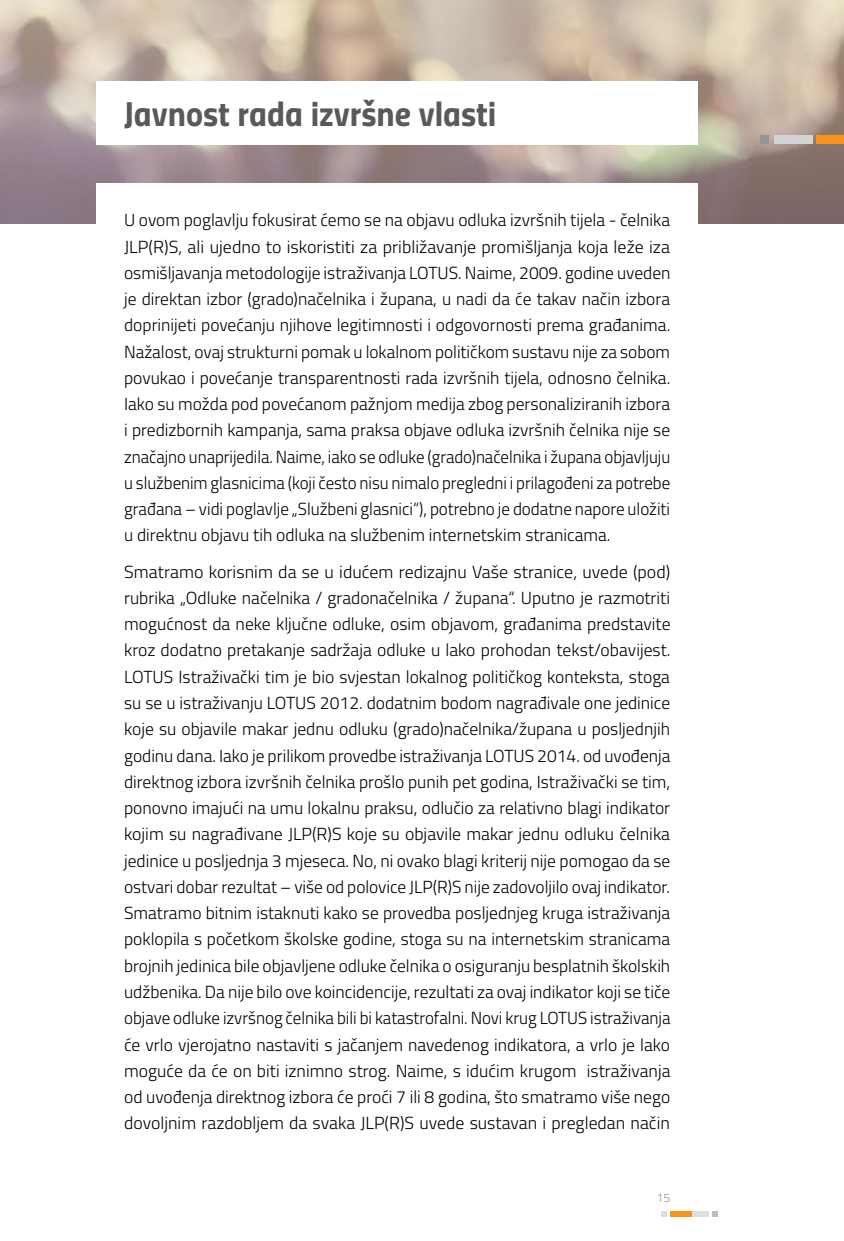
<style>
.page{position:relative;width:844px;height:1241px;background:#fff}
.page>*{position:absolute;margin:0;border:0;box-sizing:border-box;transform-origin:0 0}
.t1{font:35px "Titillium Bold Upright";color:#58595b}
.t2{font:300 17.5px/26.2px "Titillium";color:#000;text-align:justify}
.t3{font:300 12.25px "Titillium";color:#939598}
</style>
<div class="page">
<div style="left:670px;top:1210px;width:22px;height:6px;background:#f7941e"></div>
<div style="left:692px;top:1210px;width:16px;height:6px;background:#dcddde"></div>
<svg style="left:712px;top:1211px;width:5px;height:5px"></svg>
<svg style="left:661px;top:1211px;width:5px;height:5px"></svg>
<img style="left:0;top:0;width:843px;height:223px">
<div style="left:96px;top:183px;width:602px;height:63px;background:#fff"></div>
<div style="left:773px;top:135px;width:39px;height:9px;background:#d1d3d4"></div>
<div style="left:759px;top:135px;width:9px;height:9px;background:#939598"></div>
<div style="left:816px;top:135px;width:27px;height:9px;background:#f7941e"></div>
<div style="left:96px;top:81px;width:602px;height:63px;background:#fff"></div>
<h1 class="t1" style="left:124px;top:86px;width:374px">Javnost rada izvršne vlasti</h1>
<p class="t2" style="left:124px;top:206px;width:547px">U ovom poglavlju fokusirat ćemo se na objavu odluka izvršnih tijela - čelnika JLP(R)S, ali ujedno to iskoristiti za približavanje promišljanja koja leže iza osmišljavanja metodologije istraživanja LOTUS. Naime, 2009. godine uveden je direktan izbor (grado)načelnika i župana, u nadi da će takav način izbora doprinijeti povećanju njihove legitimnosti i odgovornosti prema građanima.<br>Nažalost, ovaj strukturni pomak u lokalnom političkom sustavu nije za sobom povukao i povećanje transparentnosti rada izvršnih tijela, odnosno čelnika.<br>Iako su možda pod povećanom pažnjom medija zbog personaliziranih izbora i predizbornih kampanja, sama praksa objave odluka izvršnih čelnika nije se značajno unaprijedila. Naime, iako se odluke (grado)načelnika i župana objavljuju u službenim glasnicima (koji često nisu nimalo pregledni i prilagođeni za potrebe građana – vidi poglavlje „Službeni glasnici“), potrebno je dodatne napore uložiti u direktnu objavu tih odluka na službenim internetskim stranicama.</p>
<p class="t2" style="left:124px;top:557px;width:548px">Smatramo korisnim da se u idućem redizajnu Vaše stranice, uvede (pod) rubrika „Odluke načelnika / gradonačelnika / župana“. Uputno je razmotriti mogućnost da neke ključne odluke, osim objavom, građanima predstavite kroz dodatno pretakanje sadržaja odluke u lako prohodan tekst/obavijest.<br>LOTUS Istraživački tim je bio svjestan lokalnog političkog konteksta, stoga su se u istraživanju LOTUS 2012. dodatnim bodom nagrađivale one jedinice koje su objavile makar jednu odluku (grado)načelnika/župana u posljednjih godinu dana. Iako je prilikom provedbe istraživanja LOTUS 2014. od uvođenja direktnog izbora izvršnih čelnika prošlo punih pet godina, Istraživački se tim, ponovno imajući na umu lokalnu praksu, odlučio za relativno blagi indikator kojim su nagrađivane JLP(R)S koje su objavile makar jednu odluku čelnika jedinice u posljednja 3 mjeseca. No, ni ovako blagi kriterij nije pomogao da se ostvari dobar rezultat – više od polovice JLP(R)S nije zadovoljilo ovaj indikator.<br>Smatramo bitnim istaknuti kako se provedba posljednjeg kruga istraživanja poklopila s početkom školske godine, stoga su na internetskim stranicama brojnih jedinica bile objavljene odluke čelnika o osiguranju besplatnih školskih udžbenika. Da nije bilo ove koincidencije, rezultati za ovaj indikator koji se tiče objave odluke izvršnog čelnika bili bi katastrofalni. Novi krug LOTUS istraživanja će vrlo vjerojatno nastaviti s jačanjem navedenog indikatora, a vrlo je lako moguće da će on biti iznimno strog. Naime, s idućim krugom istraživanja od uvođenja direktnog izbora će proći 7 ili 8 godina, što smatramo više nego dovoljnim razdobljem da svaka JLP(R)S uvede sustavan i pregledan način</p>
<p class="t3" style="left:656px;top:1188px;width:15px">15</p>
</div>
